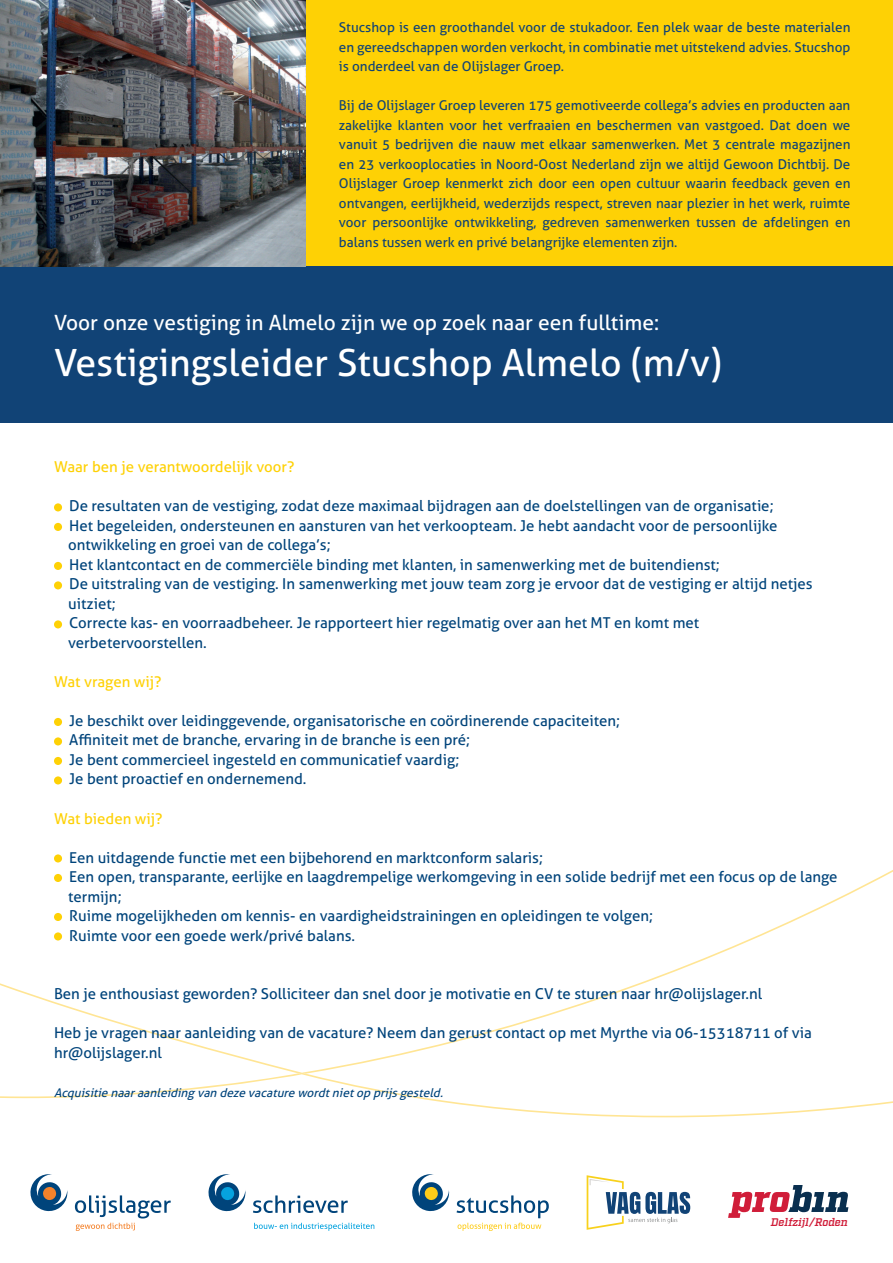
<style>
.page{position:relative;width:893px;height:1263px;background:#fff}
.page>*{position:absolute;margin:0;border:0;box-sizing:border-box;transform-origin:0 0}
.t1{font:37.5px "Aller";color:#fff}
.t2{font:21px "Aller";color:#fff}
.t3{font:15px/19.5px "Aller";color:#00447b}
.t4{font:15px "Aller";color:#fed105}
.t5{font:13.5px/19.5px "Aller";color:#114376;text-align:justify}
.t6{font:italic 12px "Aller";color:#00447b}
.t7{font:italic 600 11.1px "Factoria";color:#d01d39}
</style>
<div class="page">
<div style="left:306px;top:0;width:587px;height:267px;background:#fed105"></div>
<div style="left:0;top:266px;width:893px;height:157px;background:#114376"></div>
<svg style="left:412px;top:1174px;width:37px;height:38px"></svg>
<svg style="left:457px;top:1195px;width:92px;height:36px"></svg>
<svg style="left:587px;top:1175px;width:103px;height:55px"></svg>
<svg style="left:208px;top:1174px;width:37px;height:38px"></svg>
<svg style="left:253px;top:1195px;width:95px;height:18px"></svg>
<svg style="left:254px;top:1223px;width:120px;height:8px"></svg>
<svg style="left:30px;top:1174px;width:37px;height:38px"></svg>
<svg style="left:75px;top:1195px;width:96px;height:36px"></svg>
<svg style="left:0;top:983px;width:893px;height:134px"></svg>
<div style="left:54px;top:503px;width:8px;height:8px;background:#fed105;border-radius:50%"></div>
<div style="left:54px;top:523px;width:8px;height:8px;background:#fed105;border-radius:50%"></div>
<div style="left:54px;top:562px;width:8px;height:8px;background:#fed105;border-radius:50%"></div>
<div style="left:54px;top:581px;width:8px;height:8px;background:#fed105;border-radius:50%"></div>
<div style="left:54px;top:620px;width:8px;height:8px;background:#fed105;border-radius:50%"></div>
<div style="left:54px;top:718px;width:8px;height:8px;background:#fed105;border-radius:50%"></div>
<div style="left:54px;top:737px;width:8px;height:8px;background:#fed105;border-radius:50%"></div>
<div style="left:54px;top:757px;width:8px;height:8px;background:#fed105;border-radius:50%"></div>
<div style="left:54px;top:776px;width:8px;height:8px;background:#fed105;border-radius:50%"></div>
<div style="left:54px;top:854px;width:8px;height:8px;background:#fed105;border-radius:50%"></div>
<div style="left:54px;top:874px;width:8px;height:8px;background:#fed105;border-radius:50%"></div>
<div style="left:54px;top:913px;width:8px;height:8px;background:#fed105;border-radius:50%"></div>
<div style="left:54px;top:932px;width:8px;height:8px;background:#fed105;border-radius:50%"></div>
<svg style="left:728px;top:1185px;width:120px;height:33px"></svg>
<img style="left:0;top:0;width:306px;height:266px">
<p class="t5" style="left:339px;top:18px;width:513px">Stucshop is een groothandel voor de stukadoor. Een plek waar de beste materialen en gereedschappen worden verkocht, in combinatie met uitstekend advies. Stucshop is onderdeel van de Olijslager Groep.</p>
<p class="t5" style="left:339px;top:96px;width:513px">Bij de Olijslager Groep leveren 175 gemotiveerde collega’s advies en producten aan zakelijke klanten voor het verfraaien en beschermen van vastgoed. Dat doen we vanuit 5 bedrijven die nauw met elkaar samenwerken. Met 3 centrale magazijnen en 23 verkooplocaties in Noord-Oost Nederland zijn we altijd Gewoon Dichtbij. De Olijslager Groep kenmerkt zich door een open cultuur waarin feedback geven en ontvangen, eerlijkheid, wederzijds respect, streven naar plezier in het werk, ruimte voor persoonlijke ontwikkeling, gedreven samenwerken tussen de afdelingen en balans tussen werk en privé belangrijke elementen zijn.</p>
<h2 class="t2" style="left:54px;top:310px;width:607px">Voor onze vestiging in Almelo zijn we op zoek naar een fulltime:</h2>
<h1 class="t1" style="left:54px;top:339px;width:669px">Vestigingsleider Stucshop Almelo (m/v)</h1>
<p class="t4" style="left:54px;top:458px;width:242px">Waar ben je verantwoordelijk voor?</p>
<p class="t3" style="left:68px;top:496px;width:746px">De resultaten van de vestiging, zodat deze maximaal bijdragen aan de doelstellingen van de organisatie;<br>Het begeleiden, ondersteunen en aansturen van het verkoopteam. Je hebt aandacht voor de persoonlijke ontwikkeling en groei van de collega’s;<br>Het klantcontact en de commerciële binding met klanten, in samenwerking met de buitendienst;<br>De uitstraling van de vestiging. In samenwerking met jouw team zorg je ervoor dat de vestiging er altijd netjes uitziet;<br>Correcte kas- en voorraadbeheer. Je rapporteert hier regelmatig over aan het MT en komt met verbetervoorstellen.</p>
<p class="t4" style="left:54px;top:672px;width:109px">Wat vragen wij?</p>
<p class="t3" style="left:69px;top:711px;width:552px">Je beschikt over leidinggevende, organisatorische en coördinerende capaciteiten; Affiniteit met de branche, ervaring in de branche is een pré;<br>Je bent commercieel ingesteld en communicatief vaardig;<br>Je bent proactief en ondernemend.</p>
<p class="t4" style="left:54px;top:809px;width:110px">Wat bieden wij?</p>
<p class="t3" style="left:68px;top:847px;width:771px">Een uitdagende functie met een bijbehorend en marktconform salaris;<br>Een open, transparante, eerlijke en laagdrempelige werkomgeving in een solide bedrijf met een focus op de lange termijn;<br>Ruime mogelijkheden om kennis- en vaardigheidstrainingen en opleidingen te volgen;<br>Ruimte voor een goede werk/privé balans.</p>
<p class="t3" style="left:54px;top:984px;width:710px">Ben je enthousiast geworden? Solliciteer dan snel door je motivatie en CV te sturen naar hr@olijslager.nl</p>
<p class="t3" style="left:54px;top:1023px;width:759px">Heb je vragen naar aanleiding van de vacature? Neem dan gerust contact op met Myrthe via 06-15318711 of via hr@olijslager.nl</p>
<p class="t6" style="left:54px;top:1085px;width:394px">Acquisitie naaraanleiding van deze vacature wordtnietop prijsgesteld.</p>
<p class="t7" style="left:771px;top:1215px;width:79px">Delfzijl/Roden</p>
</div>
